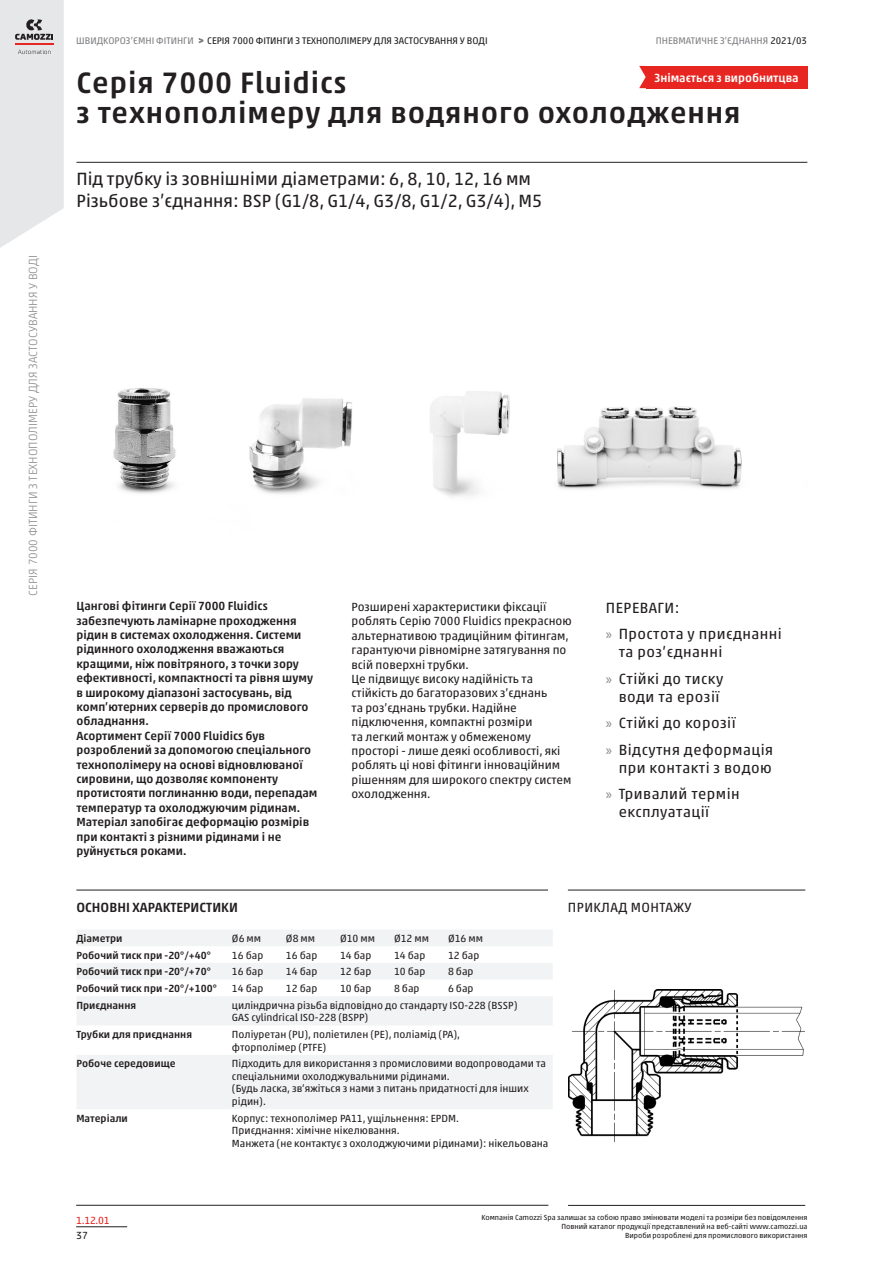
<style>
.page{position:relative;width:893px;height:1263px;background:#fff}
.page>*{position:absolute;margin:0;border:0;box-sizing:border-box;transform-origin:0 0}
.overtureTitle_value{font:500 30px/30px "Akko W1 G";letter-spacing:.03em;color:#231f20}
.overtureSubtitle_value{font:18px/21.6px "Akko W1 G";color:#231f20}
.characteristics_value{font:15px/18px "Akko W1 G";letter-spacing:.03em;color:#231f20}
.sectionTitle_value{font:500 13.5px "Akko W1 G";color:#231f20}
.drawTitle_value{font:13.5px "Akko W1 G";letter-spacing:.03em;color:#231f20}
.normalBold_value{font:500 12px/14.4px "Akko W1 G";color:#231f20}
.normal_value{font:12px/14.4px "Akko W1 G";color:#231f20}
.t1{font:300 12px "Akko W1 G";color:#939598}
.newsText_value{font:500 12px "Akko W1 G";color:#fff}
.properties_value{font:10.5px/12.6px "Akko W1 G";color:#231f20}
.properties_name{font:500 10.5px "Akko W1 G";color:#231f20}
.secL{font:10.5px "Akko W1 G";color:#e72621}
.sec4L{font:10.5px "Akko W1 G";color:#231f20}
.headTitleR{font:9.75px "Akko W1 G";color:#231f20}
.footTitleL{font:9.75px "Akko W1 G";color:#808285}
.headTitleL{font:9.75px "Akko W1 G";color:#808285}
.footNotesL{font:7.5px "Akko W1 G";color:#231f20}
.s1{font-size:9px;color:#808285}
.s2{color:#231f20}
.s3{font-family:"Myriad Pro";color:#808285}
</style>
<div class="page">
<hr style="left:76px;top:1226px;width:51px;height:1px;background:#231f20">
<svg style="left:0;top:0;width:64px;height:248px;background:#e4e4e6"></svg>
<hr style="left:76px;top:162px;width:731px;height:1px;background:#231f20">
<hr style="left:568px;top:1205px;width:237px;height:1px;background:#231f20">
<img style="left:568px;top:990px;width:237px;height:151px">
<hr style="left:76px;top:1205px;width:472px;height:1px;background:#231f20">
<svg style="left:77px;top:930px;width:476px;height:179px;fill:#f2f3f4"></svg>
<hr style="left:76px;top:890px;width:472px;height:1px;background:#231f20">
<hr style="left:568px;top:890px;width:237px;height:1px;background:#231f20">
<img style="left:113px;top:388px;width:629px;height:109px">
<div style="left:646px;top:66px;width:161px;height:22px;background:#e72621"></div>
<svg style="left:639px;top:66px;width:7px;height:22px"></svg>
<p class="t1" style="left:24px;top:596px;width:342px;rotate:-90deg">СЕРІЯ 7000 ФІТИНГИ З ТЕХНОПОЛІМЕРУ ДЛЯ ЗАСТОСУВАННЯ У ВОДІ</p>
<p class="headTitleL" style="left:76px;top:33px;width:119px">ШВИДКОРОЗ’ЄМНІ ФІТИНГИ</p>
<p class="headTitleR" style="left:199px;top:33px;width:291px"><span class="s1">&gt;</span> СЕРІЯ 7000 ФІТИНГИ З ТЕХНОПОЛІМЕРУ ДЛЯ ЗАСТОСУВАННЯ У ВОДІ</p>
<p class="footTitleL" style="left:656px;top:34px;width:153px">ПНЕВМАТИЧНЕ З’ЄДНАННЯ <span class="s2">2021/03</span></p>
<p class="overtureTitle_value" style="left:76px;top:66px;width:666px">Серія 7000 Fluidics<br>з технополімеру для водяного охолодження</p>
<p class="newsText_value" style="left:654px;top:69px;width:146px">Знімається з виробнитцва</p>
<p class="overtureSubtitle_value" style="left:76px;top:167px;width:467px">Під трубку із зовнішніми діаметрами: 6, 8, 10, 12, 16 мм<br>Різьбове з’єднання: BSP (G1/8, G1/4, G3/8, G1/2, G3/4), M5</p>
<p class="normalBold_value" style="left:76px;top:598px;width:238px">Цангові фітинги Серії 7000 Fluidics забезпечують ламінарне проходження рідин в системах охолодження. Системи рідинного охолодження вважаються кращими, ніж повітряного, з точки зору ефективності, компактності та рівня шуму в широкому діапазоні застосувань, від комп’ютерних серверів до промислового обладнання.</p>
<p class="normalBold_value" style="left:76px;top:727px;width:242px">Асортимент Серії 7000 Fluidics був розроблений за допомогою спеціального технополімеру на основі відновлюваної сировини, що дозволяє компоненту протистояти поглинанню води, перепадам температур та охолоджуючим рідинам.</p>
<p class="normalBold_value" style="left:76px;top:814px;width:234px">Матеріал запобігає деформацію розмірів при контакті з різними рідинами і не руйнується роками.</p>
<p class="normal_value" style="left:351px;top:599px;width:222px">Розширені характеристики фіксації роблять Серію 7000 Fluidics прекрасною альтернативою традиційним фітингам, гарантуючи рівномірне затягування по всій поверхні трубки.</p>
<p class="normal_value" style="left:351px;top:671px;width:221px">Це підвищує високу надійність та стійкість до багаторазових з’єднань<br>та роз’єднань трубки. Надійне підключення, компактні розміри<br>та легкий монтаж у обмеженому просторі - лише деякі особливості, які роблять ці нові фітинги інноваційним рішенням для широкого спектру систем охолодження.</p>
<p class="characteristics_value" style="left:606px;top:597px;width:75px">ПЕРЕВАГИ:</p>
<p class="characteristics_value" style="left:619px;top:624px;width:165px;text-indent:-13px"><span class="s3">»</span> Простота у приєднанні та роз’єднанні</p>
<p class="characteristics_value" style="left:606px;top:668px;width:119px;text-align:right"><span class="s3">»</span> Стійкі до тиску води та ерозії</p>
<p class="characteristics_value" style="left:606px;top:713px;width:131px"><span class="s3">»</span> Стійкі до корозії</p>
<p class="characteristics_value" style="left:606px;top:739px;width:169px;text-align:right"><span class="s3">»</span> Відсутня деформація при контакті з водою</p>
<p class="characteristics_value" style="left:619px;top:784px;width:123px;text-indent:-13px"><span class="s3">»</span> Тривалий термін експлуатації</p>
<p class="sectionTitle_value" style="left:76px;top:898px;width:163px">ОСНОВНІ ХАРАКТЕРИСТИКИ</p>
<p class="drawTitle_value" style="left:568px;top:898px;width:125px">ПРИКЛАД МОНТАЖУ</p>
<p class="properties_name" style="left:76px;top:931px;width:48px">Діаметри</p>
<p class="properties_value" style="left:232px;top:931px;width:31px">Ø6 мм</p>
<p class="properties_value" style="left:286px;top:931px;width:31px">Ø8 мм</p>
<p class="properties_value" style="left:340px;top:931px;width:37px">Ø10 мм</p>
<p class="properties_value" style="left:394px;top:931px;width:37px">Ø12 мм</p>
<p class="properties_value" style="left:448px;top:931px;width:37px">Ø16 мм</p>
<p class="properties_name" style="left:76px;top:947px;width:136px">Робочий тиск при -20°/+40°</p>
<p class="properties_value" style="left:232px;top:948px;width:33px">16 бар</p>
<p class="properties_value" style="left:286px;top:948px;width:33px">16 бар</p>
<p class="properties_value" style="left:340px;top:948px;width:33px">14 бар</p>
<p class="properties_value" style="left:394px;top:948px;width:33px">14 бар</p>
<p class="properties_value" style="left:448px;top:948px;width:33px">12 бар</p>
<p class="properties_name" style="left:76px;top:964px;width:136px">Робочий тиск при -20°/+70°</p>
<p class="properties_value" style="left:232px;top:965px;width:33px">16 бар</p>
<p class="properties_value" style="left:286px;top:965px;width:33px">14 бар</p>
<p class="properties_value" style="left:340px;top:965px;width:33px">12 бар</p>
<p class="properties_value" style="left:394px;top:965px;width:33px">10 бар</p>
<p class="properties_value" style="left:448px;top:965px;width:27px">8 бар</p>
<p class="properties_name" style="left:76px;top:980px;width:142px">Робочий тиск при -20°/+100°</p>
<p class="properties_value" style="left:232px;top:981px;width:33px">14 бар</p>
<p class="properties_value" style="left:286px;top:981px;width:33px">12 бар</p>
<p class="properties_value" style="left:340px;top:981px;width:33px">10 бар</p>
<p class="properties_value" style="left:394px;top:981px;width:27px">8 бар</p>
<p class="properties_value" style="left:448px;top:981px;width:27px">6 бар</p>
<p class="properties_name" style="left:76px;top:997px;width:61px">Приєднання</p>
<p class="properties_value" style="left:232px;top:998px;width:287px">циліндрична різьба відповідно до стандарту ISO-228 (BSSP)<br>GAS cylindrical ISO-228 (BSPP)</p>
<p class="properties_name" style="left:76px;top:1026px;width:117px">Трубки для приєднання</p>
<p class="properties_value" style="left:232px;top:1027px;width:230px">Поліуретан (PU), поліетилен (PE), поліамід (PA), фторполімер (PTFE)</p>
<p class="properties_name" style="left:76px;top:1056px;width:101px">Робоче середовище</p>
<p class="properties_value" style="left:232px;top:1056px;width:316px">Підходить для використання з промисловими водопроводами та спеціальними охолоджувальними рідинами.<br>(Будь ласка, зв’яжіться з нами з питань придатності для інших рідин).</p>
<p class="properties_name" style="left:76px;top:1110px;width:53px">Матеріали</p>
<p class="properties_value" style="left:232px;top:1111px;width:318px">Корпус: технополімер PA11, ущільнення: EPDM.<br>Приєднання: хімічне нікелювання.<br>Манжета (не контактує з охолоджуючими рідинами): нікельована</p>
<p class="secL" style="left:76px;top:1212px;width:35px">1.12.01</p>
<p class="sec4L" style="left:76px;top:1228px;width:13px">37</p>
<p class="footNotesL" style="left:481px;top:1212px;width:328px">Компанія Camozzi Spa залишає за собою право змінювати моделі та розміри без повідомлення</p>
<p class="footNotesL" style="left:561px;top:1221px;width:248px">Повний каталог продукції представлений на веб-сайті www.camozzi.ua</p>
<p class="footNotesL" style="left:625px;top:1230px;width:184px">Вироби розроблені для промислового використання</p>
</div>
